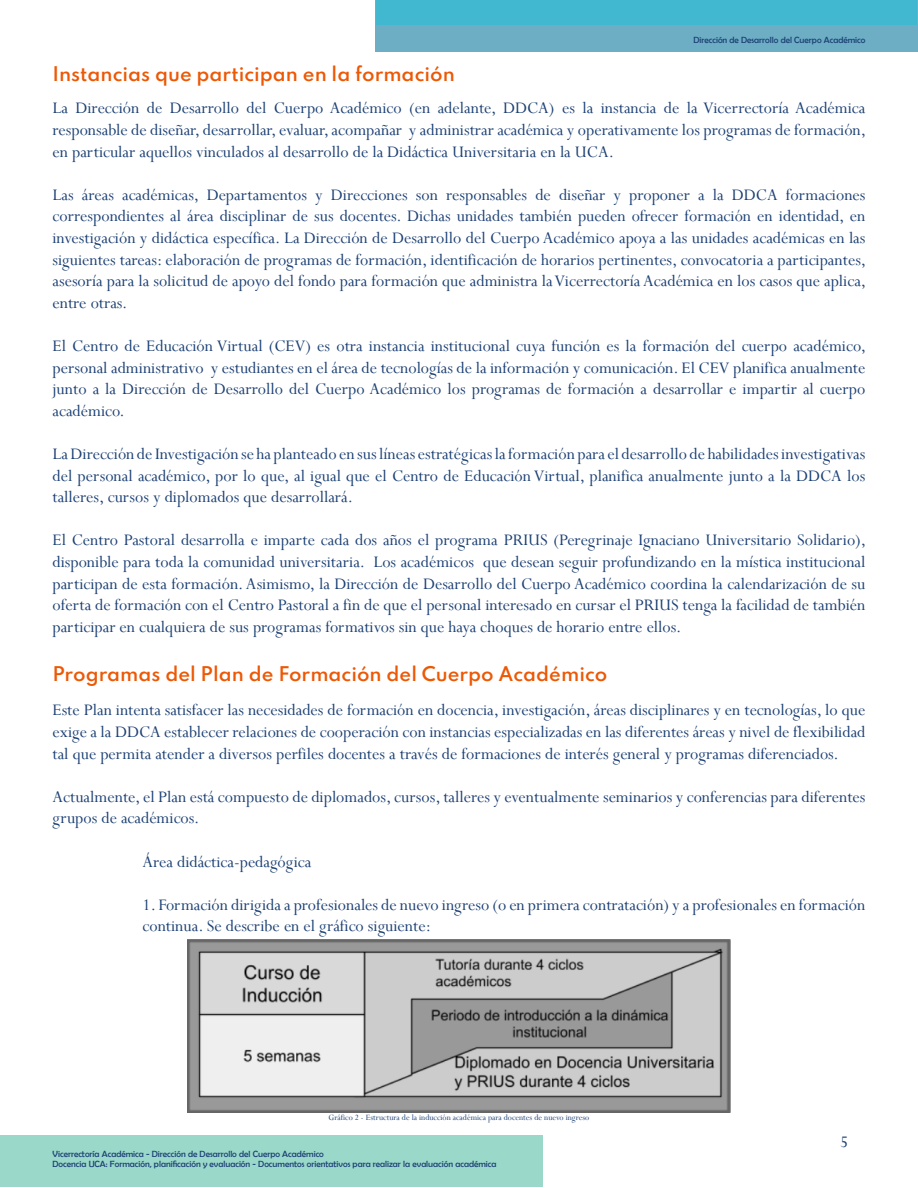
<style>
.page{position:relative;width:918px;height:1188px;background:#fff}
.page>*{position:absolute;margin:0;border:0;box-sizing:border-box;transform-origin:0 0}
.t1{font:18px/21.6px "Perpetua";color:#1c4074;text-align:justify}
.Subtítulos{font:600 18px "Spartan";color:#ed5804}
.t2{font:9px/10.8px "Berlin Sans FB";color:#1c4074}
.t3{font:9px "Perpetua";color:#1c4074}
</style>
<div class="page">
<div style="left:0;top:1136px;width:542px;height:51px;background:#9ad8c9"></div>
<div style="left:376px;top:0;width:542px;height:52px;background:#6daec4"></div>
<div style="left:376px;top:1px;width:541px;height:24px;background:#42b8d0"></div>
<img style="left:188px;top:939px;width:542px;height:174px">
<p class="t2" style="left:693px;top:34px;width:174px">Dirección de Desarrollo del Cuerpo Académico</p>
<p class="Subtítulos" style="left:52px;top:61px;width:404px">Instancias que participan en la formación</p>
<p class="t1" style="left:52px;top:97px;width:815px">La Dirección de Desarrollo del Cuerpo Académico (en adelante, DDCA) es la instancia de la Vicerrectoría Académica responsable de diseñar, desarrollar, evaluar, acompañar y administrar académica y operativamente los programas de formación, en particular aquellos vinculados al desarrollo de la Didáctica Universitaria en la UCA.</p>
<p class="t1" style="left:52px;top:183px;width:815px">Las áreas académicas, Departamentos y Direcciones son responsables de diseñar y proponer a la DDCA formaciones correspondientes al área disciplinar de sus docentes. Dichas unidades también pueden ofrecer formación en identidad, en investigación y didáctica específica. La Dirección de Desarrollo del Cuerpo Académico apoya a las unidades académicas en las siguientes tareas: elaboración de programas de formación, identificación de horarios pertinentes, convocatoria a participantes, asesoría para la solicitud de apoyo del fondo para formación que administra la Vicerrectoría Académica en los casos que aplica, entre otras.</p>
<p class="t1" style="left:52px;top:335px;width:815px">El Centro de Educación Virtual (CEV) es otra instancia institucional cuya función es la formación del cuerpo académico, personal administrativo y estudiantes en el área de tecnologías de la información y comunicación. El CEV planifica anualmente junto a la Dirección de Desarrollo del Cuerpo Académico los programas de formación a desarrollar e impartir al cuerpo académico.</p>
<p class="t1" style="left:52px;top:443px;width:814px">La Dirección de Investigación se ha planteado en sus líneas estratégicas la formación para el desarrollo de habilidades investigativas del personal académico, por lo que, al igual que el Centro de Educación Virtual, planifica anualmente junto a la DDCA los talleres, cursos y diplomados que desarrollará.</p>
<p class="t1" style="left:52px;top:529px;width:815px">El Centro Pastoral desarrolla e imparte cada dos años el programa PRIUS (Peregrinaje Ignaciano Universitario Solidario), disponible para toda la comunidad universitaria. Los académicos que desean seguir profundizando en la mística institucional participan de esta formación. Asimismo, la Dirección de Desarrollo del Cuerpo Académico coordina la calendarización de su oferta de formación con el Centro Pastoral a fin de que el personal interesado en cursar el PRIUS tenga la facilidad de también participar en cualquiera de sus programas formativos sin que haya choques de horario entre ellos.</p>
<p class="Subtítulos" style="left:52px;top:660px;width:556px">Programas del Plan de Formación del Cuerpo Académico</p>
<p class="t1" style="left:52px;top:699px;width:815px">Este Plan intenta satisfacer las necesidades de formación en docencia, investigación, áreas disciplinares y en tecnologías, lo que exige a la DDCA establecer relaciones de cooperación con instancias especializadas en las diferentes áreas y nivel de flexibilidad tal que permita atender a diversos perfiles docentes a través de formaciones de interés general y programas diferenciados.</p>
<p class="t1" style="left:52px;top:786px;width:815px">Actualmente, el Plan está compuesto de diplomados, cursos, talleres y eventualmente seminarios y conferencias para diferentes grupos de académicos.</p>
<p class="t1" style="left:142px;top:850px;width:170px">Área didáctica-pedagógica</p>
<p class="t1" style="left:142px;top:894px;width:724px">1. Formación dirigida a profesionales de nuevo ingreso (o en primera contratación) y a profesionales en formación continua. Se describe en el gráfico siguiente:</p>
<p class="t3" style="left:329px;top:1112px;width:262px">Gráfico 2 - Estructura de la inducción académica para docentes de nuevo ingreso</p>
<p class="t2" style="left:52px;top:1148px;width:445px">Vicerrectoría Académica - Dirección de Desarrollo del Cuerpo Académico<br>Docencia UCA: Formación, planificación y evaluación - Documentos orientativos para realizar la evaluación académica</p>
<p class="t1" style="left:840px;top:1130px;width:10px">5</p>
</div>
